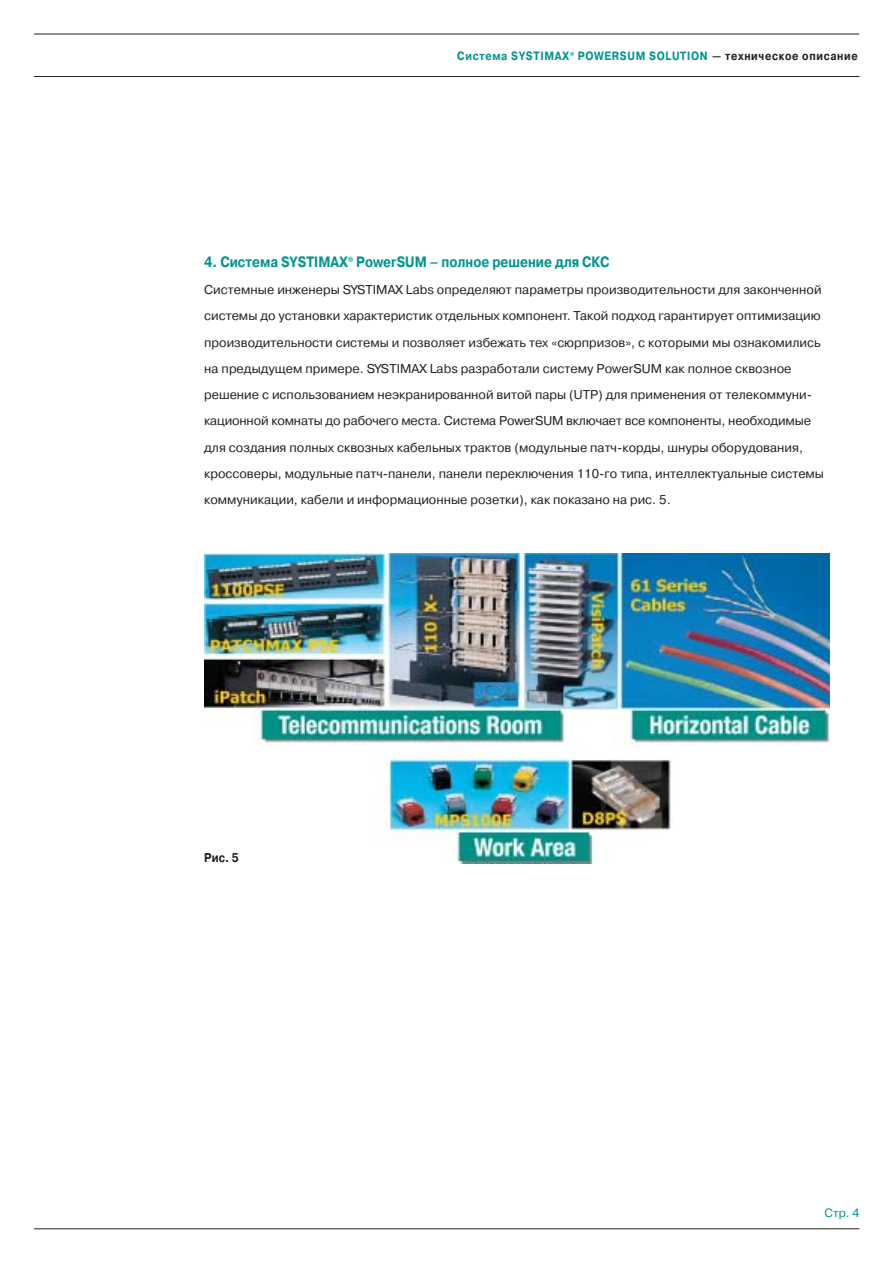
<style>
.page{position:relative;width:893px;height:1263px;background:#fff}
.page>*{position:absolute;margin:0;border:0;box-sizing:border-box;transform-origin:0 0}
.t1{font:700 15px "Pragmatica C";color:#00948f;scale:.85 1}
.t2{font:12.75px/26.2px "Pragmatica C";color:#231f1f}
.t3{font:700 12.75px "Pragmatica C";color:#231f1f;scale:.85 1}
.t4{font:700 12px "Pragmatica C";letter-spacing:.065em;color:#00948f;scale:.85 1}
.t5{font:12px "Pragmatica C";color:#00948f}
.s1{color:#231f1f}
</style>
<div class="page">
<hr style="left:34px;top:1229px;width:825px;height:1px;background:#231f1f">
<hr style="left:34px;top:34px;width:825px;height:1px;background:#231f1f">
<hr style="left:34px;top:76px;width:825px;height:1px;background:#231f1f">
<img style="left:204px;top:554px;width:625px;height:310px">
<p class="t4" style="left:457px;top:52px;width:472px">Cистема SYSTIMAX<sup>®</sup> POWERSUM SOLUTION <span class="s1">— техническое описание</span></p>
<p class="t1" style="left:204px;top:257px;width:478px">4. Система SYSTIMAX<sup>®</sup> PowerSUM – полное решение для СКС</p>
<p class="t2" style="left:204px;top:278px;width:621px">Системные инженеры SYSTIMAX Labs определяют параметры производительности для законченной системы до установки характеристик отдельных компонент. Такой подход гарантирует оптимизацию производительности системы и позволяет избежать тех «сюрпризов», с которыми мы ознакомились на предыдущем примере. SYSTIMAX Labs разработали систему PowerSUM как полное сквозное решение с использованием неэкранированной витой пары (UTP) для применения от телекоммуни&shy;кационной комнаты до рабочего места. Система PowerSUM включает все компоненты, необходимые для создания полных сквозных кабельных трактов (модульные патч-корды, шнуры оборудования, кроссоверы, модульные патч-панели, панели переключения 110-го типа, интеллектуальные системы коммуникации, кабели и информационные розетки), как показано на рис. 5.</p>
<p class="t3" style="left:204px;top:853px;width:42px">Рис. 5</p>
<p class="t5" style="left:824px;top:1208px;width:36px">Стр. 4</p>
</div>
